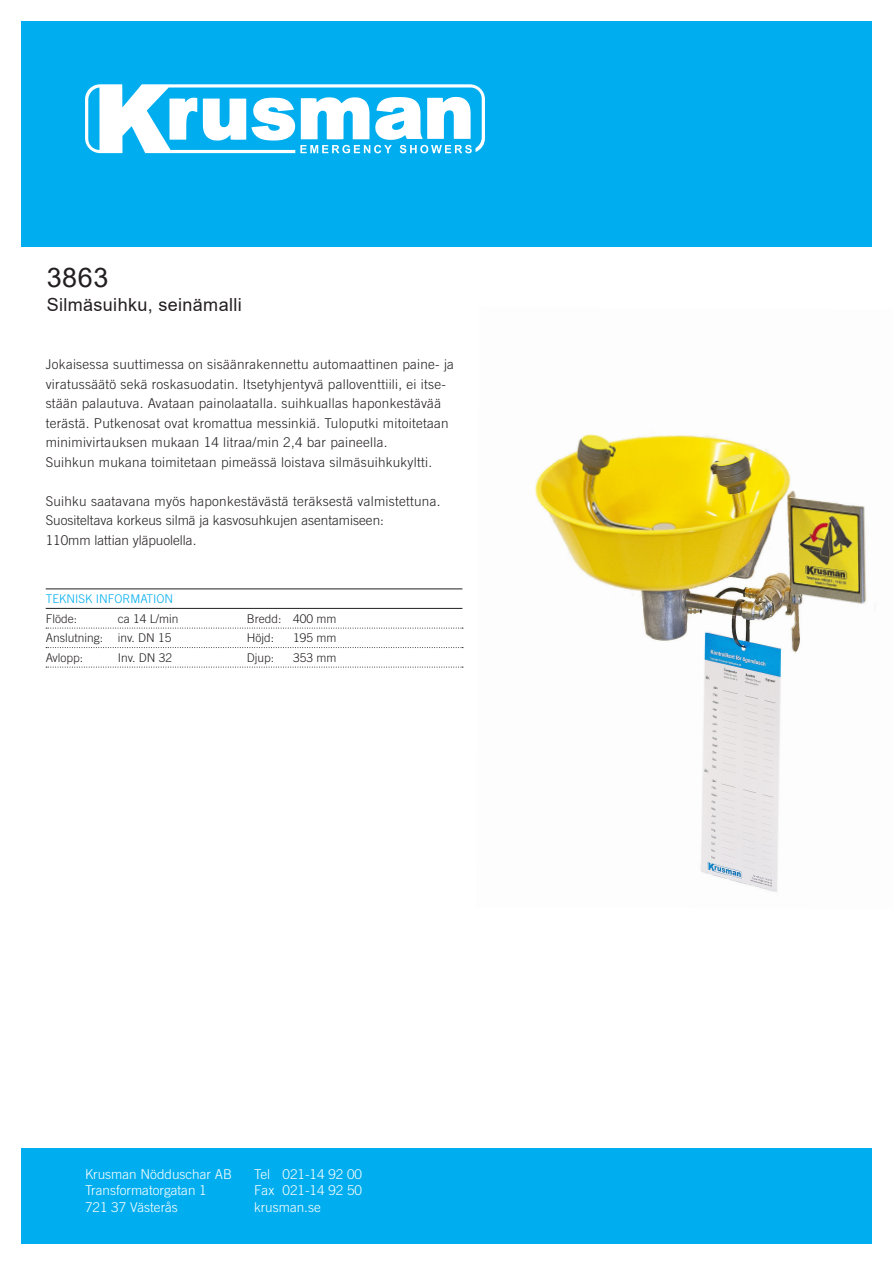
<style>
.page{position:relative;width:893px;height:1263px;background:#fff}
.page>*{position:absolute;margin:0;border:0;box-sizing:border-box;transform-origin:0 0}
.t1{font:27px "Arial";color:#231f20}
.t2{font:18px "Arial";letter-spacing:.02em;color:#231f20}
.t3{font:300 13.5px/19.5px "Trade Gothic LT Std";letter-spacing:.02em;color:#231f20}
.t4{font:300 13.5px "Trade Gothic LT Std";color:#fff}
.t5{font:300 13.5px/19.5px "Trade Gothic LT Std";color:#231f20}
.t6{font:300 12px "Trade Gothic LT Std";color:#231f20}
.t7{font:300 12px "Trade Gothic LT Std";color:#00aeef}
</style>
<div class="page">
<div style="left:21px;top:21px;width:851px;height:226px;background:#00aeef"></div>
<div style="left:21px;top:1148px;width:851px;height:96px;background:#00aeef"></div>
<hr style="left:46px;top:589px;width:416px;height:1px;background:#231f20">
<hr style="left:46px;top:608px;width:416px;height:1px;background:#231f20">
<svg style="left:46px;top:628px;width:417px;height:1px"></svg>
<svg style="left:46px;top:647px;width:417px;height:1px"></svg>
<svg style="left:46px;top:667px;width:417px;height:1px"></svg>
<svg style="left:85px;top:84px;width:400px;height:69px"></svg>
<img style="left:535px;top:433px;width:332px;height:459px">
<p class="t1" style="left:47px;top:258px;width:63px">3863</p>
<p class="t2" style="left:47px;top:292px;width:196px">Silmäsuihku, seinämalli</p>
<p class="t3" style="left:46px;top:354px;width:410px">Jokaisessa suuttimessa on sisäänrakennettu automaattinen paine- ja</p>
<p class="t3" style="left:46px;top:374px;width:404px">viratussäätö sekä roskasuodatin. Itsetyhjentyvä palloventtiili, ei itse&shy;stään palautuva. Avataan painolaatalla. suihkuallas haponkestävää terästä. Putkenosat ovat kromattua messinkiä. Tuloputki mitoitetaan minimivirtauksen mukaan 14 litraa/min 2,4 bar paineella.</p>
<p class="t3" style="left:46px;top:452px;width:388px">Suihkun mukana toimitetaan pimeässä loistava silmäsuihkukyltti.</p>
<p class="t3" style="left:46px;top:491px;width:396px">Suihku saatavana myös haponkestävästä teräksestä valmistettuna.</p>
<p class="t5" style="left:46px;top:510px;width:340px">Suositeltava korkeus silmä ja kasvosuhkujen asentamiseen:<br>110mm lattian yläpuolella.</p>
<p class="t7" style="left:46px;top:592px;width:129px">TEKNISK INFORMATION</p>
<p class="t6" style="left:46px;top:611px;width:33px">Flöde:</p>
<p class="t6" style="left:118px;top:611px;width:62px">ca 14 L/min</p>
<p class="t6" style="left:247px;top:611px;width:91px">Bredd: 400 mm</p>
<p class="t6" style="left:46px;top:631px;width:127px">Anslutning: inv. DN 15</p>
<p class="t6" style="left:247px;top:631px;width:29px">Höjd:</p>
<p class="t6" style="left:293px;top:631px;width:45px">195 mm</p>
<p class="t6" style="left:46px;top:650px;width:39px">Avlopp:</p>
<p class="t6" style="left:118px;top:650px;width:56px">Inv. DN 32</p>
<p class="t6" style="left:247px;top:650px;width:29px">Djup:</p>
<p class="t6" style="left:293px;top:650px;width:45px">353 mm</p>
<p class="t4" style="left:85px;top:1166px;width:149px">Krusman Nödduschar AB</p>
<p class="t4" style="left:85px;top:1182px;width:123px">Transformatorgatan 1</p>
<p class="t4" style="left:85px;top:1199px;width:94px">721 37 Västerås</p>
<p class="t4" style="left:254px;top:1166px;width:110px">Tel 021-14 92 00</p>
<p class="t4" style="left:254px;top:1182px;width:110px">Fax 021-14 92 50</p>
<p class="t4" style="left:254px;top:1199px;width:68px">krusman.se</p>
</div>
